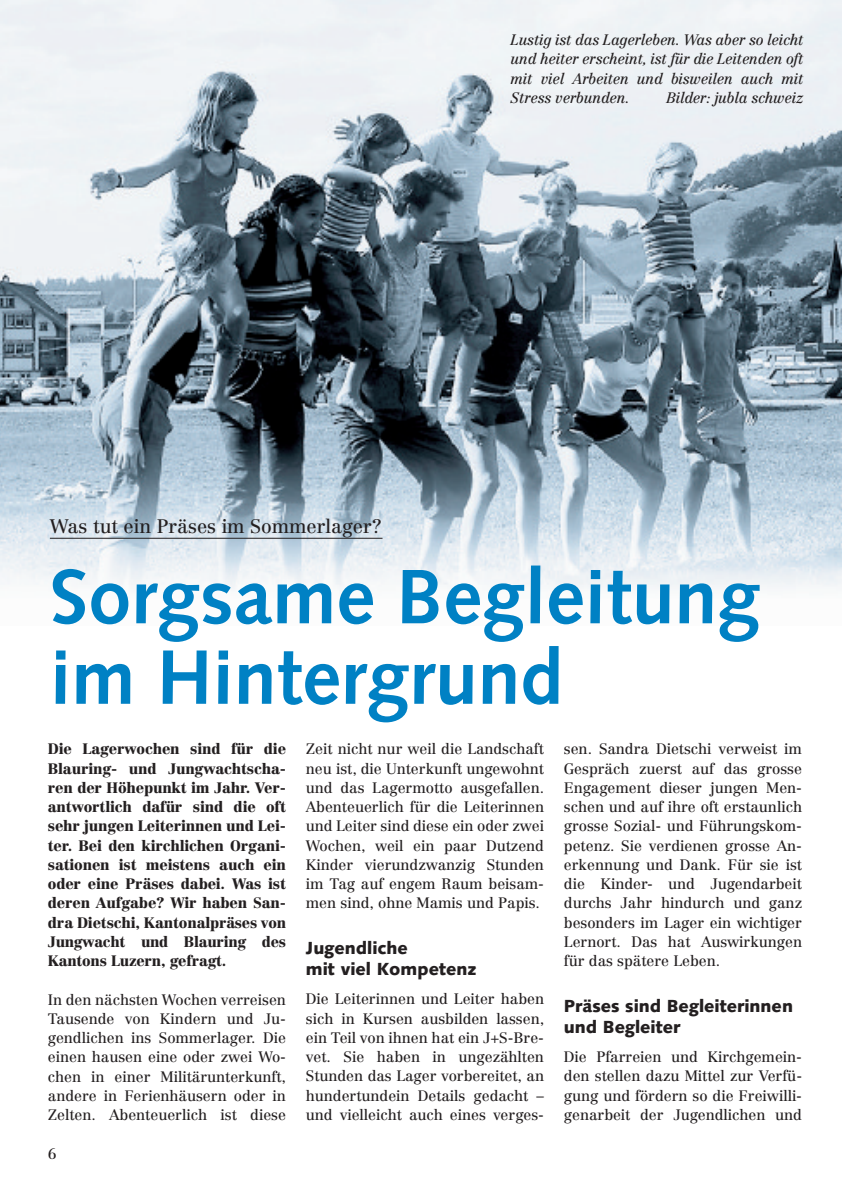
<style>
.page{position:relative;width:842px;height:1190px;background:#fff}
.page>*{position:absolute;margin:0;border:0;box-sizing:border-box;transform-origin:0 0}
.t1{font:700 77px/80.5px "Syntax";color:#0081c4}
.t2{font:19.25px "Centennial";letter-spacing:-.005em;color:#231f20}
.t3{font:900 17.5px/21px "Syntax";color:#231f20}
.t4{font:14.88px/19.2px "Centennial";letter-spacing:-.005em;color:#231f20;text-align:justify}
.t5{font:900 14.88px/19.2px "Centennial";letter-spacing:-.015em;color:#231f20;text-align:justify}
.t6{font:italic 14.88px/19.2px "Centennial";letter-spacing:-.015em;color:#231f20;text-align:justify}
</style>
<div class="page">
<img style="left:0;top:0;width:842px;height:589px">
<hr style="left:50px;top:538px;width:332px;height:1px;background:#231f20">
<p class="t6" style="left:510px;top:31px;width:294px">Lustig ist das Lagerleben. Was aber so leicht und heiter erscheint, ist für die Leitenden oft mit viel Arbeiten und bisweilen auch mit Stress verbunden.</p>
<p class="t6" style="left:666px;top:89px;width:138px">Bilder: jubla schweiz</p>
<p class="t2" style="left:50px;top:518px;width:334px">Was tut ein Präses im Sommerlager?</p>
<h1 class="t1" style="left:50px;top:562px;width:712px">Sorgsame Begleitung im Hintergrund</h1>
<p class="t5" style="left:48px;top:741px;width:240px">Die Lagerwochen sind für die Blauring- und Jungwachtscha&shy;ren der Höhepunkt im Jahr. Ver&shy;antwortlich dafür sind die oft sehr jungen Leiterinnen und Lei&shy;ter. Bei den kirchlichen Organi&shy;sationen ist meistens auch ein oder eine Präses dabei. Was ist deren Aufgabe? Wir haben San&shy;dra Dietschi, Kantonalpräses von Jungwacht und Blauring des Kantons Luzern, gefragt.</p>
<p class="t4" style="left:48px;top:991px;width:240px">In den nächsten Wochen verreisen Tausende von Kindern und Ju&shy;gendlichen ins Sommerlager. Die einen hausen eine oder zwei Wo&shy;chen in einer Militärunterkunft, andere in Ferienhäusern oder in Zelten. Abenteuerlich ist diese</p>
<p class="t4" style="left:48px;top:1145px;width:10px">6</p>
<p class="t4" style="left:306px;top:741px;width:240px">Zeit nicht nur weil die Landschaft neu ist, die Unterkunft ungewohnt und das Lagermotto ausgefallen.<br>Abenteuerlich für die Leiterinnen und Leiter sind diese ein oder zwei Wochen, weil ein paar Dutzend Kinder vierundzwanzig Stunden im Tag auf engem Raum beisam&shy;men sind, ohne Mamis und Papis.</p>
<p class="t3" style="left:306px;top:940px;width:172px">Jugendliche<br>mit viel Kompetenz</p>
<p class="t4" style="left:306px;top:991px;width:240px">Die Leiterinnen und Leiter haben sich in Kursen ausbilden lassen, ein Teil von ihnen hat ein J+S-Bre&shy;vet. Sie haben in ungezählten Stunden das Lager vorbereitet, an hundertundein Details gedacht – und vielleicht auch eines verges-</p>
<p class="t4" style="left:564px;top:741px;width:240px">sen. Sandra Dietschi verweist im Gespräch zuerst auf das grosse Engagement dieser jungen Men&shy;schen und auf ihre oft erstaunlich grosse Sozial- und Führungskom&shy;petenz. Sie verdienen grosse An&shy;erkennung und Dank. Für sie ist die Kinder- und Jugendarbeit durchs Jahr hindurch und ganz besonders im Lager ein wichtiger Lernort. Das hat Auswirkungen für das spätere Leben.</p>
<p class="t3" style="left:564px;top:997px;width:231px">Präses sind Begleiterinnen und Begleiter</p>
<p class="t4" style="left:564px;top:1049px;width:240px">Die Pfarreien und Kirchgemein&shy;den stellen dazu Mittel zur Verfü&shy;gung und fördern so die Freiwilli&shy;genarbeit der Jugendlichen und</p>
</div>
